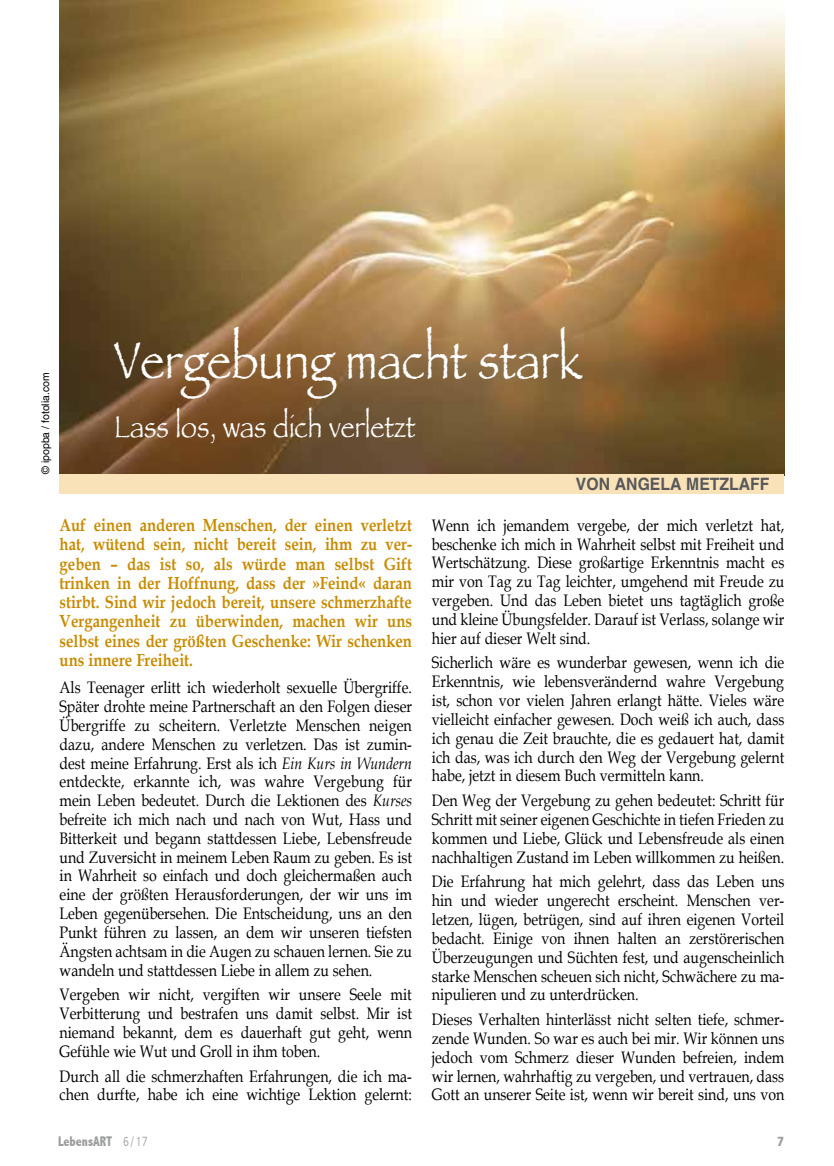
<style>
.page{position:relative;width:834px;height:1166px;background:#fff}
.page>*{position:absolute;margin:0;border:0;box-sizing:border-box;transform-origin:0 0}
.t1{font:54.6px "Papyrus LET";color:#fff;scale:.83 1}
.t2{font:31.5px "Papyrus LET";color:#fff;scale:.83 1}
.t3{font:700 17.5px/19.2px "Book Antiqua";color:#c88b00;text-align:justify;scale:.85 1}
.t4{font:700 16.97px "Helvetica";color:#58585a;scale:.92 1}
.t5{font:16.62px/18.9px "Book Antiqua";color:#000;text-align:justify;scale:.85 1}
.t6{font:800 condensed 14px "Abadi";color:#9c9e9f;scale:.92 1}
.t7{font:800 condensed 14px "Abadi";color:#9c9e9f}
.t8{font:10.5px "Helvetica";color:#000}
.s1{font-style:italic}
.s2{font-weight:300}
</style>
<div class="page">
<img style="left:60px;top:0;width:724px;height:474px">
<div style="left:60px;top:474px;width:724px;height:20px;background:#f9e2b7"></div>
<p class="t8" style="left:39px;top:474px;width:103px;rotate:-90deg">© ipopba / fotolia.com</p>
<h1 class="t1" style="left:114px;top:328px;width:566px">Vergebung macht stark</h1>
<h2 class="t2" style="left:114px;top:407px;width:364px">Lass los, was dich verletzt</h2>
<p class="t4" style="left:576px;top:474px;width:212px">VON ANGELA METZLAFF</p>
<p class="t3" style="left:60px;top:515px;width:416px">Auf einen anderen Menschen, der einen verletzt hat, wütend sein, nicht bereit sein, ihm zu ver&shy;geben – das ist so, als würde man selbst Gift trinken in der Hoffnung, dass der »Feind« daran stirbt. Sind wir jedoch bereit, unsere schmerzhafte Vergangenheit zu überwinden, machen wir uns selbst eines der größten Geschenke: Wir schenken uns innere Freiheit.</p>
<p class="t5" style="left:60px;top:678px;width:416px">Als Teenager erlitt ich wiederholt sexuelle Übergriffe.<br>Später drohte meine Partnerschaft an den Folgen dieser Übergriffe zu scheitern. Verletzte Menschen neigen dazu, andere Menschen zu verletzen. Das ist zumin&shy;dest meine Erfahrung. Erst als ich <span class="s1">Ein Kurs in Wundern </span>entdeckte, erkannte ich, was wahre Vergebung für mein Leben bedeutet. Durch die Lektionen des <span class="s1">Kurses </span>befreite ich mich nach und nach von Wut, Hass und Bitterkeit und begann stattdessen Liebe, Lebensfreude und Zuversicht in meinem Leben Raum zu geben. Es ist in Wahrheit so einfach und doch gleichermaßen auch eine der größten Herausforderungen, der wir uns im Leben gegenübersehen. Die Entscheidung, uns an den Punkt führen zu lassen, an dem wir unseren tiefsten Ängsten achtsam in die Augen zu schauen lernen. Sie zu wandeln und stattdessen Liebe in allem zu sehen.</p>
<p class="t5" style="left:60px;top:985px;width:416px">Vergeben wir nicht, vergiften wir unsere Seele mit Verbitterung und bestrafen uns damit selbst. Mir ist niemand bekannt, dem es dauerhaft gut geht, wenn Gefühle wie Wut und Groll in ihm toben.</p>
<p class="t5" style="left:60px;top:1066px;width:416px">Durch all die schmerzhaften Erfahrungen, die ich ma&shy;chen durfte, habe ich eine wichtige Lektion gelernt:</p>
<p class="t5" style="left:432px;top:515px;width:416px">Wenn ich jemandem vergebe, der mich verletzt hat, beschenke ich mich in Wahrheit selbst mit Freiheit und Wertschätzung. Diese großartige Erkenntnis macht es mir von Tag zu Tag leichter, umgehend mit Freude zu vergeben. Und das Leben bietet uns tagtäglich große und kleine Übungsfelder. Darauf ist Verlass, solange wir hier auf dieser Welt sind.</p>
<p class="t5" style="left:432px;top:653px;width:416px">Sicherlich wäre es wunderbar gewesen, wenn ich die Erkenntnis, wie lebensverändernd wahre Vergebung ist, schon vor vielen Jahren erlangt hätte. Vieles wäre vielleicht einfacher gewesen. Doch weiß ich auch, dass ich genau die Zeit brauchte, die es gedauert hat, damit ich das, was ich durch den Weg der Vergebung gelernt habe, jetzt in diesem Buch vermitteln kann.</p>
<p class="t5" style="left:432px;top:791px;width:416px">Den Weg der Vergebung zu gehen bedeutet: Schritt für Schritt mit seiner eigenen Geschichte in tiefen Frieden zu kommen und Liebe, Glück und Lebensfreude als einen nachhaltigen Zustand im Leben willkommen zu heißen.</p>
<p class="t5" style="left:432px;top:872px;width:416px">Die Erfahrung hat mich gelehrt, dass das Leben uns hin und wieder ungerecht erscheint. Menschen ver&shy;letzen, lügen, betrügen, sind auf ihren eigenen Vorteil bedacht. Einige von ihnen halten an zerstörerischen Überzeugungen und Süchten fest, und augenscheinlich starke Menschen scheuen sich nicht, Schwächere zu ma&shy;nipulieren und zu unterdrücken.</p>
<p class="t5" style="left:432px;top:1009px;width:416px">Dieses Verhalten hinterlässt nicht selten tiefe, schmer&shy;zende Wunden. So war es auch bei mir. Wir können uns jedoch vom Schmerz dieser Wunden befreien, indem wir lernen, wahrhaftig zu vergeben, und vertrauen, dass Gott an unserer Seite ist, wenn wir bereit sind, uns von</p>
<p class="t6" style="left:58px;top:1133px;width:99px">LebensART <span class="s2">6 / 17</span></p>
<p class="t7" style="left:777px;top:1133px;width:9px">7</p>
</div>
